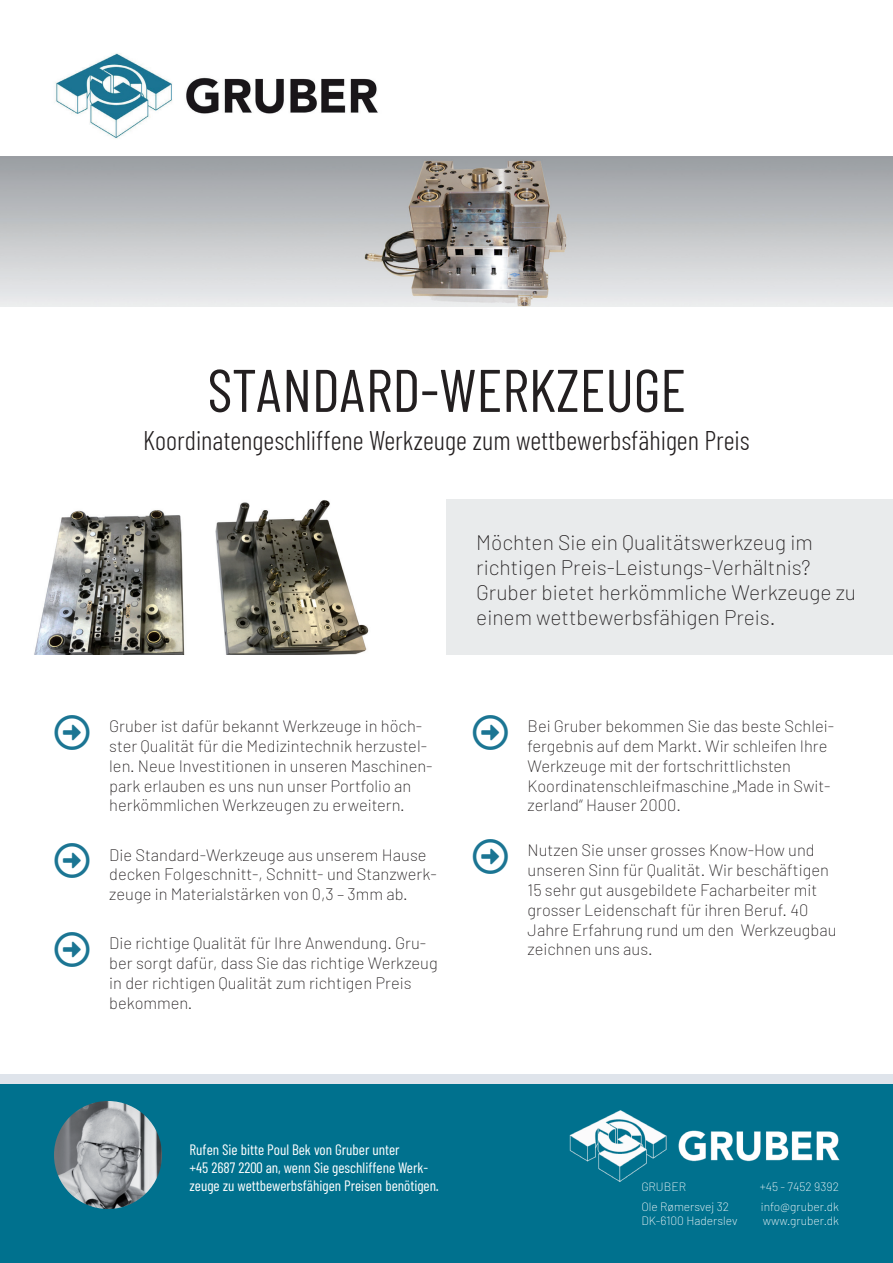
<style>
.page{position:relative;width:893px;height:1263px;background:#fff}
.page>*{position:absolute;margin:0;border:0;box-sizing:border-box;transform-origin:0 0}
.t1{font:60px "Barlow Condensed";color:#231f20}
.t2{font:300 27px "Barlow Condensed";color:#231f20}
.t3{font:200 21px/25.2px "Barlow";color:#231f20}
.t4{font:200 16.5px/19.8px "Barlow";color:#231f20}
.t5{font:15px/18px "Barlow Condensed";color:#fff}
.t6{font:200 12px/19.8px "Barlow";color:#fff}
</style>
<div class="page">
<div style="left:0;top:1074px;width:893px;height:10px;background:#dfe4eb"></div>
<img style="left:0;top:156px;width:893px;height:150px">
<img style="left:34px;top:500px;width:335px;height:154px">
<img style="left:54px;top:53px;width:324px;height:86px">
<div style="left:0;top:1084px;width:893px;height:179px;background:#00718e"></div>
<img style="left:569px;top:1110px;width:271px;height:72px">
<img style="left:54px;top:1101px;width:108px;height:108px;border-radius:54px">
<div style="left:446px;top:499px;width:447px;height:155px;background:#e9ebec"></div>
<h1 class="t1" style="left:207px;top:353px;width:480px">Standard-Werkzeuge</h1>
<h2 class="t2" style="left:143px;top:424px;width:608px">Koordinatengeschliffene Werkzeuge zum wettbewerbsfähigen Preis</h2>
<p class="t4" style="left:109px;top:716px;width:325px">Gruber ist dafür bekannt Werkzeuge in höch&shy;ster Qualität für die Medizintechnik herzustel&shy;len. Neue Investitionen in unseren Maschinen&shy;park erlauben es uns nun unser Portfolio an herkömmlichen Werkzeugen zu erweitern.</p>
<p class="t4" style="left:109px;top:844px;width:329px">Die Standard-Werkzeuge aus unserem Hause decken Folgeschnitt-, Schnitt- und Stanzwerk&shy;zeuge in Materialstärken von 0,3 – 3mm ab.</p>
<p class="t4" style="left:109px;top:933px;width:330px">Die richtige Qualität für Ihre Anwendung. Gru&shy;ber sorgt dafür, dass Sie das richtige Werkzeug in der richtigen Qualität zum richtigen Preis bekommen.</p>
<p class="t3" style="left:476px;top:529px;width:381px">Möchten Sie ein Qualitätswerkzeug im richtigen Preis-Leistungs-Verhältnis?<br>Gruber bietet herkömmliche Werkzeuge zu einem wettbewerbsfähigen Preis.</p>
<p class="t4" style="left:528px;top:716px;width:308px">Bei Gruber bekommen Sie das beste Schlei&shy;fergebnis auf dem Markt. Wir schleifen Ihre Werkzeuge mit der fortschrittlichsten Koordinatenschleifmaschine „Made in Swit&shy;zerland“ Hauser 2000.</p>
<p class="t4" style="left:528px;top:840px;width:310px">Nutzen Sie unser grosses Know-How und unseren Sinn für Qualität. Wir beschäftigen 15 sehr gut ausgebildete Facharbeiter mit grosser Leidenschaft für ihren Beruf. 40<br>Jahre Erfahrung rund um den Werkzeugbau zeichnen uns aus.</p>
<p class="t5" style="left:190px;top:1140px;width:251px">Rufen Sie bitte Poul Bek von Gruber unter<br>+45 2687 2200 an, wenn Sie geschliffene Werk&shy;zeuge zu wettbewerbsfähigen Preisen benötigen.</p>
<p class="t6" style="left:641px;top:1177px;width:89px">GRUBER<br>Ole Rømersvej 32</p>
<p class="t6" style="left:641px;top:1211px;width:98px">DK-6100 Haderslev</p>
<p class="t6" style="left:760px;top:1177px;width:81px">+45 - 7452 9392 info@gruber.dk</p>
<p class="t6" style="left:763px;top:1211px;width:78px">www.gruber.dk</p>
</div>
